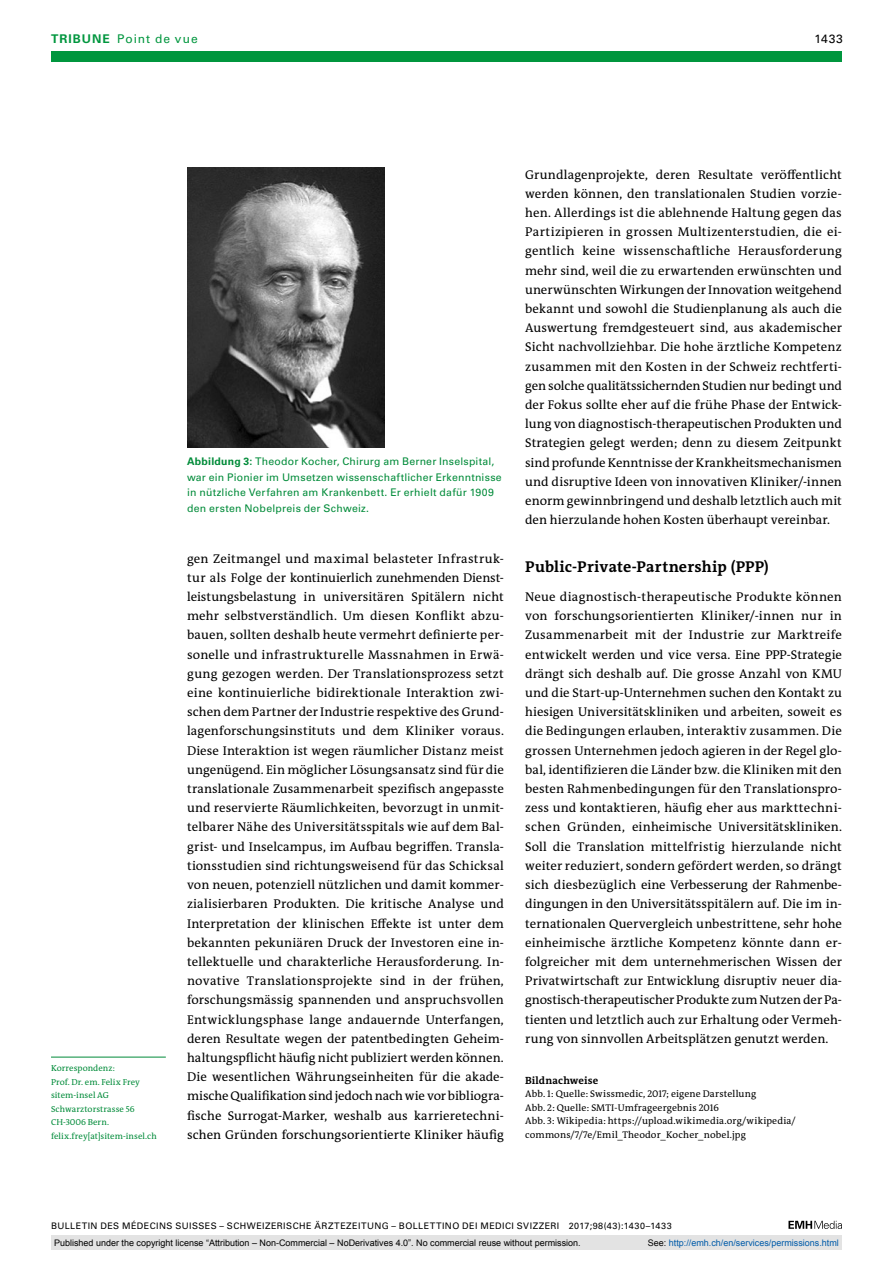
<style>
.page{position:relative;width:893px;height:1263px;background:#fff}
.page>*{position:absolute;margin:0;border:0;box-sizing:border-box;transform-origin:0 0}
.t1{font:700 15.75px "The Antiqua B W7";letter-spacing:.005em;color:#000}
.t2{font:12.75px/19.2px "The Antiqua B W5 Plain";letter-spacing:.005em;color:#000;text-align:justify}
.t3{font:12px "Univers LT Std";letter-spacing:.08em;color:#00963e}
.t4{font:12px "Univers LT Std";color:#000}
.t5{font:10.5px/15.8px "Univers LT Std";letter-spacing:.02em;color:#008b39}
.t6{font:700 10.5px "The Antiqua B W7";letter-spacing:.01em;color:#000}
.t7{font:9.75px/13.5px "The Antiqua B W5 Plain";letter-spacing:.015em;color:#000}
.t8{font:9px "Arial";color:#000}
.t9{font:9px "Univers LT Std";letter-spacing:.05em;color:#000}
.t10{font:9px "Arial";color:#005ba9}
.t11{font:8.7px/13.5px "The Antiqua B W5 Plain";letter-spacing:.01em;color:#008b39}
.s1{font-weight:700}
.s2{color:#000}
</style>
<div class="page">
<svg style="left:788px;top:1221px;width:54px;height:8px"></svg>
<hr style="left:51px;top:1057px;width:115px;height:1px;background:#008b39">
<img style="left:187px;top:168px;width:198px;height:280px">
<div style="left:51px;top:51px;width:791px;height:11px;background:#00963e"></div>
<div style="left:51px;top:1235px;width:791px;height:15px;background:#e3e3e3"></div>
<p class="t3" style="left:51px;top:31px;width:148px"><span class="s1">TRIBUNE</span> Point de vue</p>
<p class="t4" style="left:815px;top:31px;width:30px">1433</p>
<p class="t11" style="left:51px;top:1061px;width:107px">Korrespondenz:<br>Prof. Dr. em. Felix Frey sitem-insel AG<br>Schwarztorstrasse 56<br>CH-3006 Bern. felix.frey[at]sitem-insel.ch</p>
<p class="t5" style="left:187px;top:453px;width:316px"><span class="s1">Abbildung 3:</span> Theodor Kocher, Chirurg am Berner Inselspital, war ein Pionier im Umsetzen wissenschaftlicher Erkenntnisse in nützliche Verfahren am Krankenbett. Er erhielt dafür 1909 den ersten Nobelpreis der Schweiz.</p>
<p class="t2" style="left:187px;top:549px;width:318px">gen Zeitmangel und maximal belasteter Infrastruk&shy;tur als Folge der kontinuierlich zunehmenden Dienst&shy;leistungsbelastung in universitären Spitälern nicht mehr selbstverständlich. Um diesen Konflikt abzu&shy;bauen, sollten deshalb heute vermehrt definierte per&shy;sonelle und infrastrukturelle Massnahmen in Erwä&shy;gung gezogen werden. Der Translationsprozess setzt eine kontinuierliche bidirektionale Interaktion zwi&shy;schen dem Partner der Industrie respektive des Grund&shy;lagenforschungsinstituts und dem Kliniker voraus.<br>Diese Interaktion ist wegen räumlicher Distanz meist ungenügend. Ein möglicher Lösungsansatz sind für die translationale Zusammenarbeit spezifisch angepasste und reservierte Räumlichkeiten, bevorzugt in unmit&shy;telbarer Nähe des Universitätsspitals wie auf dem Bal&shy;grist- und Inselcampus, im Aufbau begriffen. Transla&shy;tionsstudien sind richtungsweisend für das Schicksal von neuen, potenziell nützlichen und damit kommer&shy;zialisierbaren Produkten. Die kritische Analyse und Interpretation der klinischen Effekte ist unter dem bekannten pekuniären Druck der Investoren eine in&shy;tellektuelle und charakterliche Herausforderung. In&shy;novative Translationsprojekte sind in der frühen, forschungsmässig spannenden und anspruchsvollen Entwicklungsphase lange andauernde Unterfangen, deren Resultate wegen der patentbedingten Geheim&shy;haltungspflicht häufig nicht publiziert werden können.<br>Die wesentlichen Währungseinheiten für die akade&shy;mische Qualifikation sind jedoch nach wie vor bibliogra&shy;fische Surrogat-Marker, weshalb aus karrieretechni&shy;schen Gründen forschungsorientierte Kliniker häufig</p>
<p class="t2" style="left:525px;top:165px;width:318px">Grundlagenprojekte, deren Resultate veröffentlicht werden können, den translationalen Studien vorzie&shy;hen. Allerdings ist die ablehnende Haltung gegen das Partizipieren in grossen Multizenterstudien, die ei&shy;gentlich keine wissenschaftliche Herausforderung mehr sind, weil die zu erwartenden erwünschten und unerwünschten Wirkungen der Innovation weitgehend bekannt und sowohl die Studienplanung als auch die Auswertung fremdgesteuert sind, aus akademischer Sicht nachvollziehbar. Die hohe ärztliche Kompetenz zusammen mit den Kosten in der Schweiz rechtferti&shy;gen solche qualitätssichernden Studien nur bedingt und der Fokus sollte eher auf die frühe Phase der Entwick&shy;lung von diagnostisch-therapeutischen Produkten und Strategien gelegt werden; denn zu diesem Zeitpunkt sind profunde Kenntnisse der Krankheitsmechanismen und disruptive Ideen von innovativen Kliniker/-innen enorm gewinnbringend und deshalb letztlich auch mit den hierzulande hohen Kosten überhaupt vereinbar.</p>
<p class="t1" style="left:525px;top:557px;width:245px">Public-Private-Partnership (PPP)</p>
<p class="t2" style="left:525px;top:587px;width:318px">Neue diagnostisch-therapeutische Produkte können von forschungsorientierten Kliniker/-innen nur in Zusammenarbeit mit der Industrie zur Marktreife entwickelt werden und vice versa. Eine PPP-Strategie drängt sich deshalb auf. Die grosse Anzahl von KMU und die Start-up-Unternehmen suchen den Kontakt zu hiesigen Universitätskliniken und arbeiten, soweit es die Bedingungen erlauben, interaktiv zusammen. Die grossen Unternehmen jedoch agieren in der Regel glo&shy;bal, identifizieren die Länder bzw. die Kliniken mit den besten Rahmenbedingungen für den Translationspro&shy;zess und kontaktieren, häufig eher aus markttechni&shy;schen Gründen, einheimische Universitätskliniken.<br>Soll die Translation mittelfristig hierzulande nicht weiter reduziert, sondern gefördert werden, so drängt sich diesbezüglich eine Verbesserung der Rahmenbe&shy;dingungen in den Universitätsspitälern auf. Die im in&shy;ternationalen Quervergleich unbestrittene, sehr hohe einheimische ärztliche Kompetenz könnte dann er&shy;folgreicher mit dem unternehmerischen Wissen der Privatwirtschaft zur Entwicklung disruptiv neuer dia&shy;gnostisch-therapeutischer Produkte zum Nutzen der Pa&shy;tienten und letztlich auch zur Erhaltung oder Vermeh&shy;rung von sinnvollen Arbeitsplätzen genutzt werden.</p>
<p class="t6" style="left:525px;top:1073px;width:75px">Bildnachweise</p>
<p class="t7" style="left:525px;top:1087px;width:272px">Abb. 1: Quelle: Swissmedic, 2017; eigene Darstellung<br>Abb. 2: Quelle: SMTI-Umfrageergebnis 2016<br>Abb. 3: Wikipedia: https://upload.wikimedia.org/wikipedia/ commons/7/7e/Emil_Theodor_Kocher_nobel.jpg</p>
<p class="t9" style="left:51px;top:1220px;width:622px">BULLETIN DES MÉDECINS SUISSES – SCHWEIZERISCHE ÄRZTEZEITUNG – BOLLETTINO DEI MEDICI SVIZZERI 2017;98(43):1430–1433</p>
<p class="t8" style="left:54px;top:1237px;width:528px">Published under the copyright license “Attribution – Non-Commercial – NoDerivatives 4.0”. No commercial reuse without permission.</p>
<p class="t10" style="left:648px;top:1237px;width:193px"><span class="s2">See:</span> http://emh.ch/en/services/permissions.html</p>
</div>
